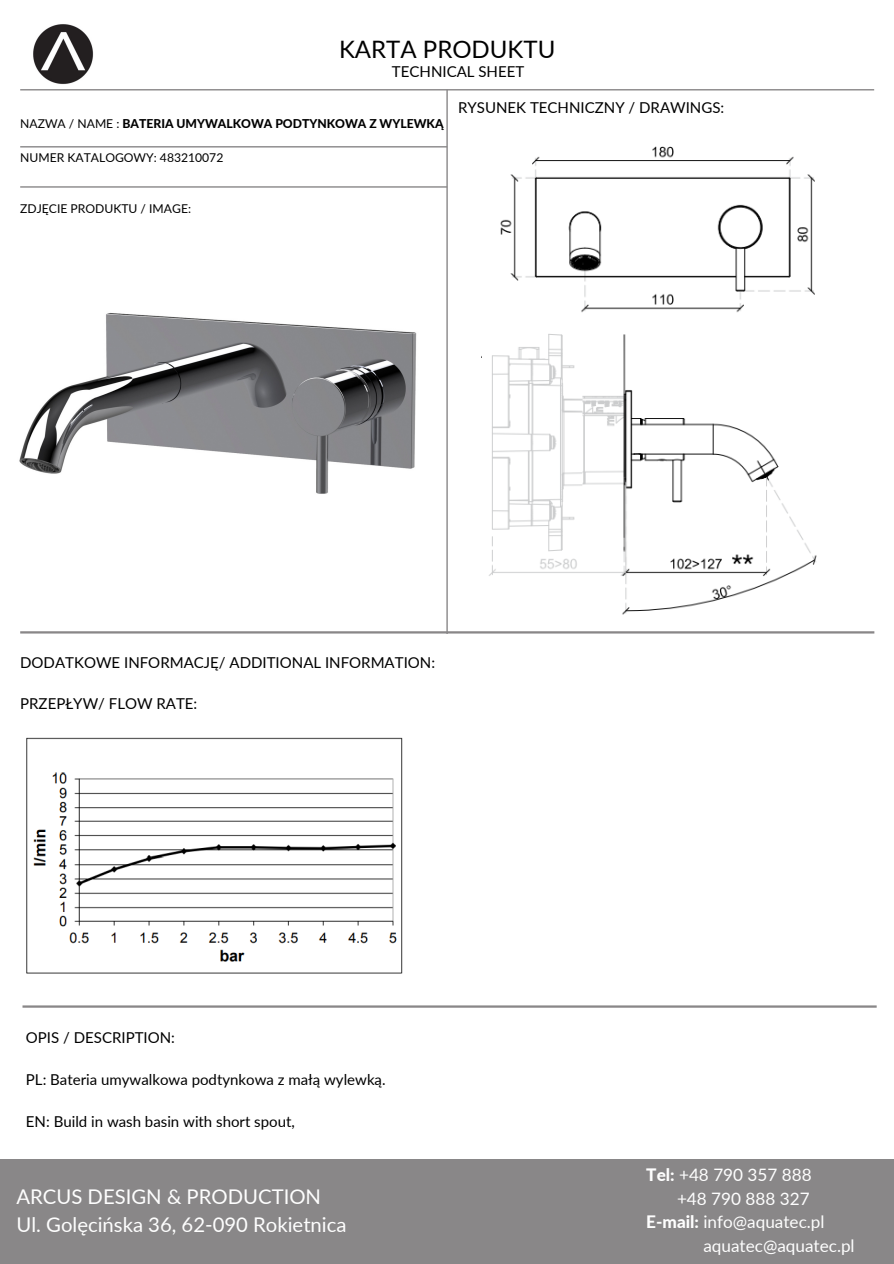
<style>
.page{position:relative;width:894px;height:1264px;background:#fff}
.page>*{position:absolute;margin:0;border:0;box-sizing:border-box;transform-origin:0 0}
.t1{font:24px "Lato";color:#000}
.t2{font:20.25px "Lato";color:#fefefe}
.t3{font:17.1px "Lato";color:#fefefe}
.t4{font:15px "Lato";color:#000}
.t5{font:12.15px "Lato";color:#000}
.t6{font:800 12.15px "Lato";color:#000}
.s1{font-weight:400}
.s2{font-weight:800}
</style>
<div class="page">
<img style="left:33px;top:24px;width:61px;height:60px">
<svg style="left:22px;top:1005px;width:854px;height:2px;background:#a1a0a0"></svg>
<svg style="left:20px;top:89px;width:854px;height:545px"></svg>
<div style="left:391px;top:633px;width:90px;height:286px;background:#fff"></div>
<div style="left:743px;top:133px;width:150px;height:48px;background:#fff"></div>
<div style="left:0;top:1158px;width:893px;height:105px;background:#898788"></div>
<img style="left:26px;top:737px;width:377px;height:237px">
<img style="left:491px;top:133px;width:336px;height:184px">
<img style="left:19px;top:295px;width:417px;height:221px">
<img style="left:481px;top:324px;width:353px;height:296px">
<p class="t1" style="left:339px;top:34px;width:218px">KARTA PRODUKTU</p>
<p class="t4" style="left:392px;top:62px;width:134px">TECHNICAL SHEET</p>
<p class="t4" style="left:458px;top:98px;width:267px">RYSUNEK TECHNICZNY / DRAWINGS:</p>
<p class="t6" style="left:20px;top:116px;width:424px"><span class="s1">NAZWA / NAME :</span> BATERIA UMYWALKOWA PODTYNKOWA Z WYLEWKĄ</p>
<p class="t5" style="left:20px;top:150px;width:205px">NUMER KATALOGOWY: 483210072</p>
<p class="t5" style="left:20px;top:201px;width:172px">ZDJĘCIE PRODUKTU / IMAGE:</p>
<p class="t4" style="left:20px;top:653px;width:416px">DODATKOWE INFORMACJĘ/ ADDITIONAL INFORMATION:</p>
<p class="t4" style="left:20px;top:694px;width:179px">PRZEPŁYW/ FLOW RATE:</p>
<p class="t4" style="left:26px;top:1028px;width:150px">OPIS / DESCRIPTION:</p>
<p class="t4" style="left:26px;top:1070px;width:361px">PL: Bateria umywalkowa podtynkowa z małą wylewką.</p>
<p class="t4" style="left:26px;top:1112px;width:270px">EN: Build in wash basin with short spout,</p>
<p class="t2" style="left:17px;top:1183px;width:306px">ARCUS DESIGN &amp; PRODUCTION</p>
<p class="t2" style="left:17px;top:1211px;width:331px">Ul. Golęcińska 36, 62-090 Rokietnica</p>
<p class="t3" style="left:646px;top:1163px;width:167px"><span class="s2">Tel:</span> +48 790 357 888</p>
<p class="t3" style="left:676px;top:1187px;width:134px">+48 790 888 327</p>
<p class="t3" style="left:646px;top:1211px;width:180px"><span class="s2">E-mail:</span> info@aquatec.pl</p>
<p class="t3" style="left:703px;top:1235px;width:153px">aquatec@aquatec.pl</p>
</div>
